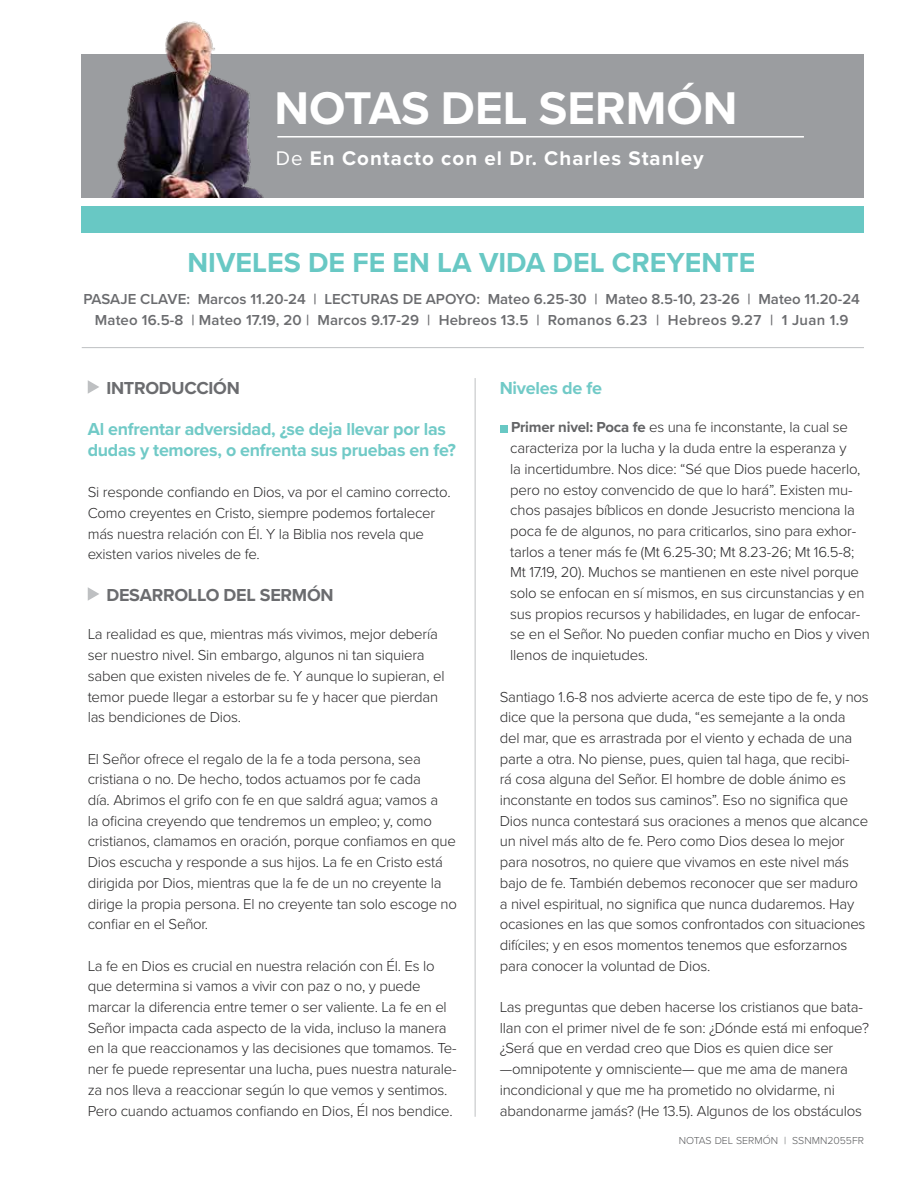
<style>
.page{position:relative;width:918px;height:1188px;background:#fff}
.page>*{position:absolute;margin:0;border:0;box-sizing:border-box;transform-origin:0 0}
.t1{font:700 47.55px "Proxima Nova";color:#fff}
.t2{font:700 28.5px "Proxima Nova";color:#68c8c4}
.t3{font:700 20.55px "Proxima Nova";letter-spacing:.05em;color:#fff}
.t4{font:700 18px/20.7px "Proxima Nova";letter-spacing:-.015em;color:#71cac7}
.t5{font:700 18px "Proxima Nova";letter-spacing:-.015em;color:#6b6c6f}
.t6{font:300 15px/20.7px "Proxima Nova";letter-spacing:-.015em;color:#292829}
.t7{font:600 15px/21px "Proxima Nova";color:#6b6c6f;text-align:center}
.t8{font:300 10.5px "Proxima Nova";color:#58595b}
.s1{font-weight:400}
.s2{font-weight:700;color:#636466}
</style>
<div class="page">
<div style="left:81px;top:206px;width:783px;height:27px;background:#68c8c4"></div>
<div style="left:82px;top:54px;width:782px;height:144px;background:#9b9da0"></div>
<img style="left:111px;top:21px;width:153px;height:177px">
<svg style="left:88px;top:380px;width:11px;height:14px"></svg>
<svg style="left:88px;top:587px;width:11px;height:14px"></svg>
<div style="left:500px;top:425px;width:8px;height:7px;background:#68c8c4"></div>
<hr style="left:475px;top:378px;width:1px;height:739px;background:#bec0c2">
<hr style="left:82px;top:347px;width:782px;height:1px;background:#bec0c2">
<hr style="left:277px;top:136px;width:527px;height:2px;background:#fff">
<h1 class="t1" style="left:274px;top:73px;width:465px">NOTAS DEL SERMÓN</h1>
<h3 class="t3" style="left:276px;top:143px;width:430px"><span class="s1">De</span> En Contacto con el Dr. Charles Stanley</h3>
<h2 class="t2" style="left:187px;top:242px;width:569px">NIVELES DE FE EN LA VIDA DEL CREYENTE</h2>
<p class="t7" style="left:84px;top:288px;width:778px">PASAJE CLAVE: Marcos 11.20-24 | LECTURAS DE APOYO: Mateo 6.25-30 | Mateo 8.5-10, 23-26 | Mateo 11.20-24<br>Mateo 16.5-8 | Mateo 17.19, 20 | Marcos 9.17-29 | Hebreos 13.5 | Romanos 6.23 | Hebreos 9.27 | 1 Juan 1.9</p>
<p class="t5" style="left:106px;top:374px;width:135px">INTRODUCCIÓN</p>
<p class="t4" style="left:88px;top:418px;width:370px">Al enfrentar adversidad, ¿se deja llevar por las dudas y temores, o enfrenta sus pruebas en fe?</p>
<p class="t6" style="left:88px;top:481px;width:364px">Si responde confiando en Dios, va por el camino correcto.<br>Como creyentes en Cristo, siempre podemos fortalecer más nuestra relación con Él. Y la Biblia nos revela que existen varios niveles de fe.</p>
<p class="t5" style="left:106px;top:581px;width:229px">DESARROLLO DEL SERMÓN</p>
<p class="t6" style="left:88px;top:623px;width:358px">La realidad es que, mientras más vivimos, mejor debería ser nuestro nivel. Sin embargo, algunos ni tan siquiera saben que existen niveles de fe. Y aunque lo supieran, el temor puede llegar a estorbar su fe y hacer que pierdan las bendiciones de Dios.</p>
<p class="t6" style="left:88px;top:747px;width:371px">El Señor ofrece el regalo de la fe a toda persona, sea cristiana o no. De hecho, todos actuamos por fe cada<br>día. Abrimos el grifo con fe en que saldrá agua; vamos a<br>la oficina creyendo que tendremos un empleo; y, como cristianos, clamamos en oración, porque confiamos en que Dios escucha y responde a sus hijos. La fe en Cristo está dirigida por Dios, mientras que la fe de un no creyente la dirige la propia persona. El no creyente tan solo escoge no confiar en el Señor.</p>
<p class="t6" style="left:88px;top:954px;width:370px">La fe en Dios es crucial en nuestra relación con Él. Es lo que determina si vamos a vivir con paz o no, y puede marcar la diferencia entre temer o ser valiente. La fe en el Señor impacta cada aspecto de la vida, incluso la manera en la que reaccionamos y las decisiones que tomamos. Te&shy;ner fe puede representar una lucha, pues nuestra naturale&shy;za nos lleva a reaccionar según lo que vemos y sentimos.<br>Pero cuando actuamos confiando en Dios, Él nos bendice.</p>
<p class="t4" style="left:500px;top:377px;width:104px">Niveles de fe</p>
<p class="t6" style="left:510px;top:416px;width:361px"><span class="s2">Primer nivel: Poca fe</span> es una fe inconstante, la cual se caracteriza por la lucha y la duda entre la esperanza y<br>la incertidumbre. Nos dice: “Sé que Dios puede hacerlo, pero no estoy convencido de que lo hará”. Existen mu&shy;chos pasajes bíblicos en donde Jesucristo menciona la poca fe de algunos, no para criticarlos, sino para exhor&shy;tarlos a tener más fe (Mt 6.25-30; Mt 8.23-26; Mt 16.5-8; Mt 17.19, 20). Muchos se mantienen en este nivel porque solo se enfocan en sí mismos, en sus circunstancias y en sus propios recursos y habilidades, en lugar de enfocar&shy;se en el Señor. No pueden confiar mucho en Dios y viven llenos de inquietudes.</p>
<p class="t6" style="left:500px;top:685px;width:371px">Santiago 1.6-8 nos advierte acerca de este tipo de fe, y nos dice que la persona que duda, “es semejante a la onda del mar, que es arrastrada por el viento y echada de una parte a otra. No piense, pues, quien tal haga, que recibi-<br>rá cosa alguna del Señor. El hombre de doble ánimo es inconstante en todos sus caminos”. Eso no significa que Dios nunca contestará sus oraciones a menos que alcance un nivel más alto de fe. Pero como Dios desea lo mejor para nosotros, no quiere que vivamos en este nivel más bajo de fe. También debemos reconocer que ser maduro a nivel espiritual, no significa que nunca dudaremos. Hay ocasiones en las que somos confrontados con situaciones difíciles; y en esos momentos tenemos que esforzarnos para conocer la voluntad de Dios.</p>
<p class="t6" style="left:500px;top:996px;width:371px">Las preguntas que deben hacerse los cristianos que bata&shy;llan con el primer nivel de fe son: ¿Dónde está mi enfoque? ¿Será que en verdad creo que Dios es quien dice ser —omnipotente y omnisciente— que me ama de manera incondicional y que me ha prometido no olvidarme, ni abandonarme jamás? (He 13.5). Algunos de los obstáculos</p>
<p class="t8" style="left:679px;top:1133px;width:187px">NOTAS DEL SERMÓN | SSNMN2055FR</p>
</div>
